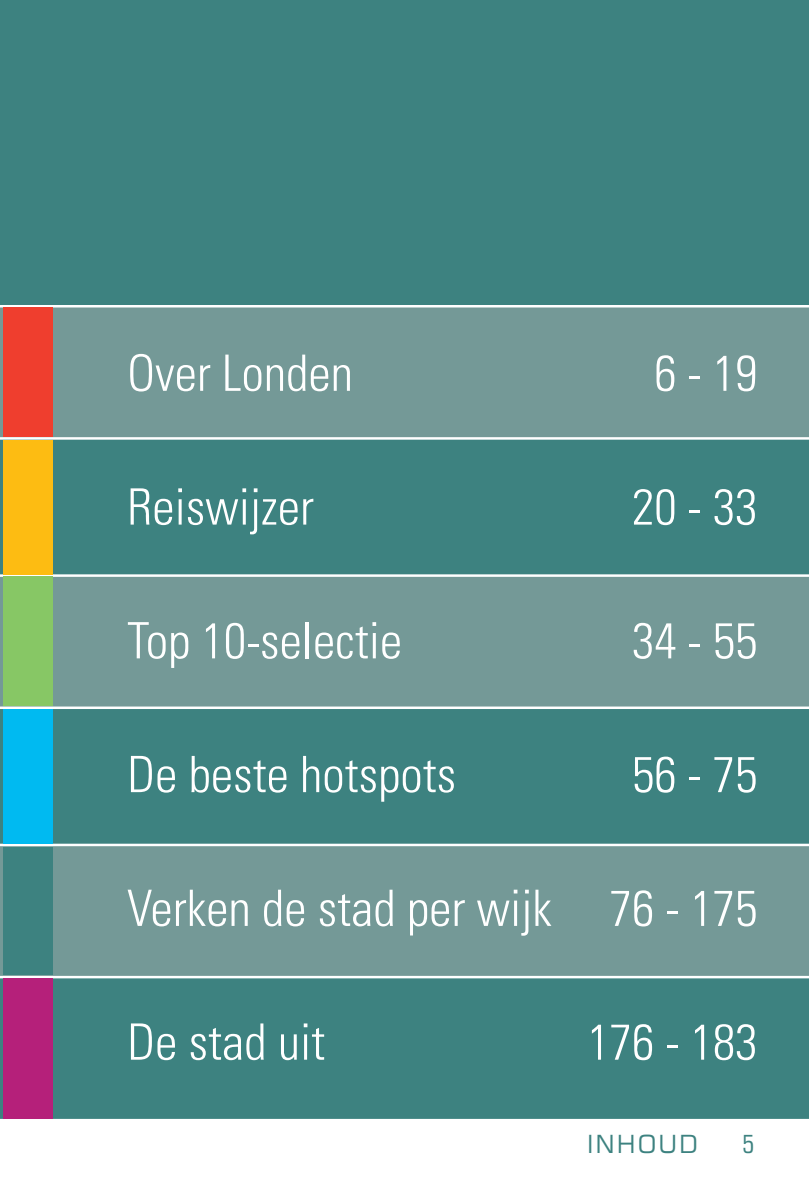
<style>
.page{position:relative;width:809px;height:1177px;background:#fff}
.page>*{position:absolute;margin:0;border:0;box-sizing:border-box;transform-origin:0 0}
.t1{font:300 condensed 50.25px "Univers";color:#fff}
.t2{font:25px "Square 721 BT";letter-spacing:.08em;color:#3d8280}
.t3{font:condensed 25px "Square 721 BT";color:#3d8280}
</style>
<div class="page">
<div style="left:0;top:0;width:809px;height:1120px;background:#3d8280"></div>
<div style="left:0;top:305px;width:809px;height:135px;background:#749997"></div>
<div style="left:0;top:574px;width:809px;height:135px;background:#749997"></div>
<div style="left:0;top:844px;width:809px;height:134px;background:#749997"></div>
<hr style="left:0;top:1119px;width:809px;height:2px;background:#fff">
<div style="left:3px;top:307px;width:50px;height:130px;background:#ef3e2e"></div>
<div style="left:3px;top:440px;width:50px;height:134px;background:#fdbc12"></div>
<div style="left:3px;top:576px;width:50px;height:130px;background:#87c765"></div>
<div style="left:3px;top:709px;width:50px;height:135px;background:#00baf1"></div>
<div style="left:3px;top:847px;width:50px;height:128px;background:#3d8280"></div>
<div style="left:3px;top:978px;width:50px;height:141px;background:#b5207a"></div>
<p class="t1" style="left:127px;top:343px;width:227px">Over Londen</p>
<p class="t1" style="left:654px;top:343px;width:105px">6 - 19</p>
<p class="t1" style="left:127px;top:477px;width:188px">Reiswijzer</p>
<p class="t1" style="left:632px;top:477px;width:127px">20 - 33</p>
<p class="t1" style="left:127px;top:610px;width:276px">Top 10-selectie</p>
<p class="t1" style="left:632px;top:610px;width:127px">34 - 55</p>
<p class="t1" style="left:127px;top:744px;width:330px">De beste hotspots</p>
<p class="t1" style="left:632px;top:744px;width:127px">56 - 75</p>
<p class="t1" style="left:127px;top:878px;width:632px">Verken de stad per wijk 76 - 175</p>
<p class="t1" style="left:127px;top:1012px;width:199px">De stad uit</p>
<p class="t1" style="left:587px;top:1012px;width:171px">176 - 183</p>
<p class="t2" style="left:587px;top:1128px;width:112px">INHOUD</p>
<p class="t3" style="left:742px;top:1129px;width:14px">5</p>
</div>
